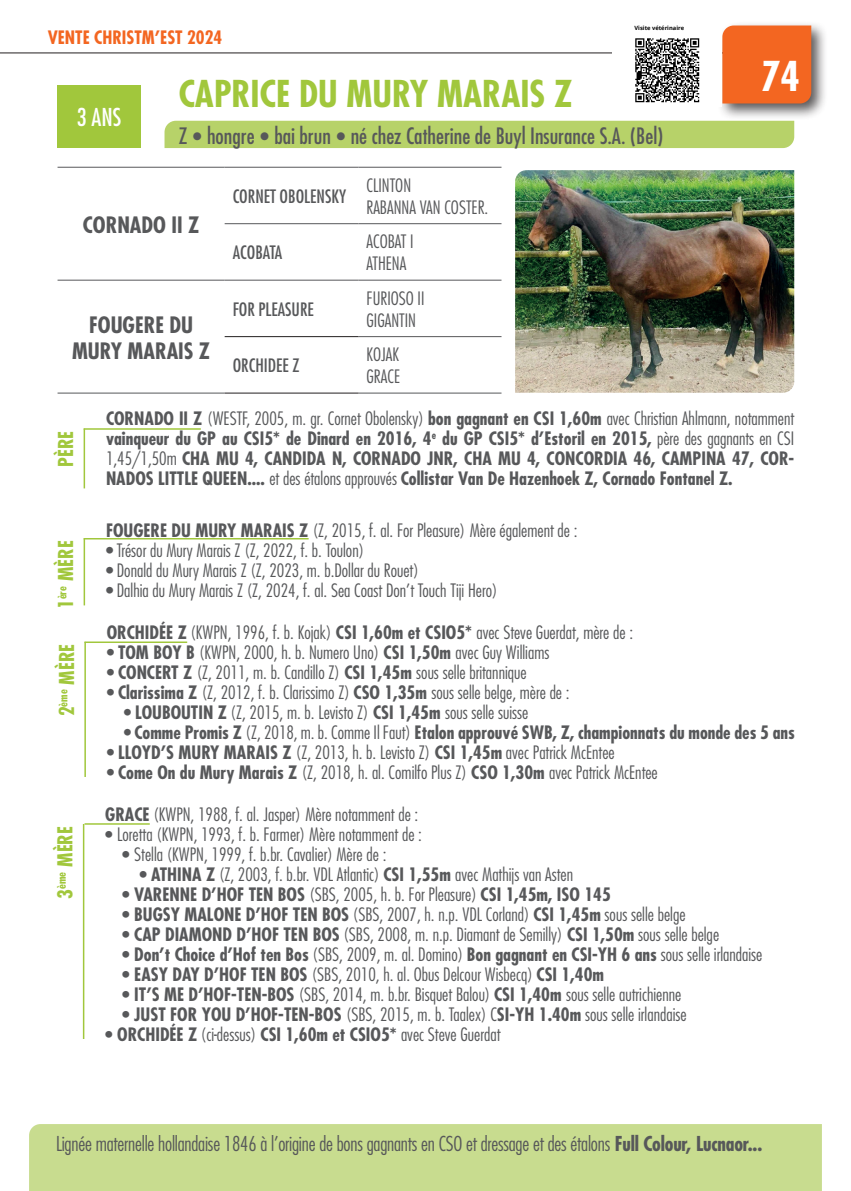
<style>
.page{position:relative;width:851px;height:1191px;background:#fff}
.page>*{position:absolute;margin:0;border:0;box-sizing:border-box;transform-origin:0 0}
.t1{font:700 condensed 40px "Futura Std";color:#fff}
.t2{font:700 condensed 36px "Futura Std";color:#a1c73c}
.t3{font:condensed 24px "Futura Std";color:#fff}
.t4{font:condensed 22px "Futura Std";color:#57585a}
.t5{font:700 condensed 22px/26.4px "Futura Std";color:#57585a;text-align:center}
.t6{font:300 condensed 20px "Futura Std";letter-spacing:-.01em;color:#57585a}
.t7{font:700 condensed 20px "Futura Std";color:#a1c73c}
.t8{font:300 condensed 18px "Futura Std";color:#57585a}
.t9{font:700 condensed 18px/20px "Futura Std";color:#57585a;text-align:justify}
.t10{font:condensed 18px "Futura Std";color:#57585a}
.t11{font:700 condensed 18px "Futura Std";color:#f36621}
.t12{font:700 5.8px "Open Sans";color:#000}
.s1{font-family:"Avenir Next Condensed";font-weight:500;font-stretch:normal}
.s2{font-weight:300}
.s3{font-weight:700}
.s4{font-weight:400}
</style>
<div class="page">
<hr style="left:58px;top:167px;width:167px;height:1px;background:#57585a">
<hr style="left:225px;top:167px;width:133px;height:1px;background:#57585a">
<hr style="left:358px;top:167px;width:143px;height:1px;background:#57585a">
<hr style="left:225px;top:223px;width:133px;height:1px;background:#57585a">
<hr style="left:358px;top:223px;width:143px;height:1px;background:#57585a">
<hr style="left:58px;top:280px;width:167px;height:1px;background:#57585a">
<hr style="left:225px;top:280px;width:133px;height:1px;background:#57585a">
<hr style="left:358px;top:280px;width:143px;height:1px;background:#57585a">
<hr style="left:58px;top:392px;width:167px;height:1px;background:#57585a">
<hr style="left:358px;top:336px;width:143px;height:1px;background:#57585a">
<hr style="left:358px;top:392px;width:143px;height:1px;background:#57585a">
<hr style="left:225px;top:336px;width:133px;height:1px;background:#231f20">
<hr style="left:225px;top:392px;width:133px;height:1px;background:#231f20">
<div style="left:164px;top:121px;width:630px;height:27px;background:#b7d269"></div>
<hr style="left:0;top:52px;width:748px;height:1px;background:#231f20">
<img style="left:515px;top:170px;width:279px;height:223px">
<hr style="left:84px;top:428px;width:1px;height:60px;background:#a1c73c">
<hr style="left:84px;top:428px;width:117px;height:2px;background:#a1c73c">
<div style="left:717px;top:20px;width:110px;height:100px;background:#231f20;opacity:.75"></div>
<div style="left:722px;top:26px;width:89px;height:77px;background:#f36621"></div>
<div style="left:58px;top:85px;width:83px;height:63px;background:#a1c73c"></div>
<hr style="left:84px;top:538px;width:1px;height:67px;background:#a1c73c">
<hr style="left:84px;top:538px;width:224px;height:1px;background:#a1c73c">
<hr style="left:84px;top:642px;width:2px;height:135px;background:#a1c73c">
<hr style="left:84px;top:641px;width:103px;height:2px;background:#a1c73c">
<div style="left:29px;top:1124px;width:792px;height:67px;background:#c8dc8f"></div>
<hr style="left:83px;top:824px;width:1px;height:215px;background:#a1c73c">
<hr style="left:84px;top:823px;width:66px;height:1px;background:#a1c73c">
<div style="left:611px;top:24px;width:110px;height:83px;background:#fff"></div>
<svg style="left:635px;top:38px;width:65px;height:65px"></svg>
<p class="t11" style="left:48px;top:26px;width:176px">VENTE CHRISTM’EST 2024</p>
<p class="t12" style="left:634px;top:23px;width:51px">Visite vétérinaire</p>
<p class="t3" style="left:77px;top:103px;width:46px">3 ANS</p>
<p class="t2" style="left:179px;top:71px;width:395px">CAPRICE DU MURY MARAIS Z</p>
<p class="t4" style="left:179px;top:123px;width:486px">Z <span class="s1">•</span> hongre <span class="s1">•</span> bai brun <span class="s1">•</span> né chez Catherine de Buyl Insurance S.A. (Bel)</p>
<p class="t5" style="left:83px;top:211px;width:118px">CORNADO II Z</p>
<p class="t5" style="left:72px;top:311px;width:140px">FOUGERE DU<br>MURY MARAIS Z</p>
<p class="t10" style="left:233px;top:185px;width:115px">CORNET OBOLENSKY</p>
<p class="t10" style="left:233px;top:242px;width:51px">ACOBATA</p>
<p class="t10" style="left:233px;top:298px;width:83px">FOR PLEASURE</p>
<p class="t10" style="left:233px;top:355px;width:68px">ORCHIDEE Z</p>
<p class="t8" style="left:366px;top:175px;width:46px">CLINTON</p>
<p class="t8" style="left:366px;top:197px;width:123px">RABANNA VAN COSTER.</p>
<p class="t8" style="left:366px;top:231px;width:49px">ACOBAT I</p>
<p class="t8" style="left:366px;top:253px;width:41px">ATHENA</p>
<p class="t8" style="left:366px;top:287px;width:59px">FURIOSO II</p>
<p class="t8" style="left:366px;top:309px;width:51px">GIGANTIN</p>
<p class="t8" style="left:366px;top:344px;width:34px">KOJAK</p>
<p class="t8" style="left:366px;top:366px;width:35px">GRACE</p>
<p class="t1" style="left:760px;top:52px;width:41px">74</p>
<p class="t7" style="left:53px;top:467px;width:38px;rotate:-90deg">PÈRE</p>
<p class="t7" style="left:53px;top:609px;width:70px;rotate:-90deg">1<sup>ère</sup> MÈRE</p>
<p class="t7" style="left:54px;top:716px;width:74px;rotate:-90deg">2<sup>ème</sup> MÈRE</p>
<p class="t7" style="left:53px;top:898px;width:74px;rotate:-90deg">3<sup>ème</sup> MÈRE</p>
<p class="t9" style="left:106px;top:409px;width:689px">CORNADO II Z <span class="s2">(WESTF, 2005, m. gr. Cornet Obolensky)</span> bon gagnant en CSI 1,60m <span class="s2">avec Christian Ahlmann, notamment </span>vainqueur du GP au CSI5* de Dinard en 2016, 4<sup>e</sup> du GP CSI5* d’Estoril en 2015, <span class="s2">père des gagnants en CSI 1,45/1,50m</span> CHA MU 4, CANDIDA N, CORNADO JNR, CHA MU 4, CONCORDIA 46, CAMPINA 47, COR-NADOS LITTLE QUEEN.... <span class="s2">et des étalons approuvés</span> Collistar Van De Hazenhoek Z, Cornado Fontanel Z.</p>
<p class="t8" style="left:106px;top:519px;width:473px"><span class="s3">FOUGERE DU MURY MARAIS Z</span> (Z, 2015, f. al. For Pleasure) Mère également de :</p>
<p class="t8" style="left:106px;top:539px;width:259px"><span class="s4">•</span> Trésor du Mury Marais Z (Z, 2022, f. b. Toulon)</p>
<p class="t8" style="left:106px;top:559px;width:314px"><span class="s4">•</span> Donald du Mury Marais Z (Z, 2023, m. b.Dollar du Rouet)</p>
<p class="t8" style="left:106px;top:579px;width:393px"><span class="s4">•</span> Dalhia du Mury Marais Z (Z, 2024, f. al. Sea Coast Don’t Touch Tiji Hero)</p>
<p class="t8" style="left:107px;top:621px;width:528px"><span class="s3">ORCHIDÉE Z</span> (KWPN, 1996, f. b. Kojak) <span class="s3">CSI 1,60m et CSIO5*</span> avec Steve Guerdat, mère de :</p>
<p class="t8" style="left:107px;top:641px;width:444px">• <span class="s3">TOM BOY B</span> (KWPN, 2000, h. b. Numero Uno) <span class="s3">CSI 1,50m</span> avec Guy Williams</p>
<p class="t8" style="left:107px;top:661px;width:421px">• <span class="s3">CONCERT Z</span> (Z, 2011, m. b. Candillo Z) <span class="s3">CSI 1,45m</span> sous selle britannique</p>
<p class="t8" style="left:107px;top:681px;width:464px">• <span class="s3">Clarissima Z</span> (Z, 2012, f. b. Clarissimo Z) <span class="s3">CSO 1,35m</span> sous selle belge, mère de :</p>
<p class="t8" style="left:124px;top:701px;width:406px">• <span class="s3">LOUBOUTIN Z</span> (Z, 2015, m. b. Levisto Z) <span class="s3">CSI 1,45m</span> sous selle suisse</p>
<p class="t9" style="left:124px;top:722px;width:672px"><span class="s2">•</span> Comme Promis Z <span class="s2">(Z, 2018, m. b. Comme Il Faut)</span> Etalon approuvé SWB, Z, championnats du monde des 5 ans</p>
<p class="t8" style="left:107px;top:741px;width:509px">• <span class="s3">LLOYD’S MURY MARAIS Z</span> (Z, 2013, h. b. Levisto Z) <span class="s3">CSI 1,45m</span> avec Patrick McEntee</p>
<p class="t8" style="left:107px;top:761px;width:552px">• <span class="s3">Come On du Mury Marais Z</span> (Z, 2018, h. al. Comilfo Plus Z) <span class="s3">CSO 1,30m</span> avec Patrick McEntee</p>
<p class="t8" style="left:105px;top:803px;width:314px"><span class="s3">GRACE</span> (KWPN, 1988, f. al. Jasper) Mère notamment de :</p>
<p class="t8" style="left:105px;top:823px;width:318px"><span class="s3">•</span> Loretta (KWPN, 1993, f. b. Farmer) Mère notamment de :</p>
<p class="t8" style="left:122px;top:843px;width:265px"><span class="s3">•</span> Stella (KWPN, 1999, f. b.br. Cavalier) Mère de :</p>
<p class="t8" style="left:139px;top:863px;width:435px"><span class="s3">• ATHINA Z</span> (Z, 2003, f. b.br. VDL Atlantic) <span class="s3">CSI 1,55m</span> avec Mathijs van Asten</p>
<p class="t9" style="left:122px;top:884px;width:490px">• VARENNE D’HOF TEN BOS <span class="s2">(SBS, 2005, h. b. For Pleasure)</span> CSI 1,45m, ISO 145</p>
<p class="t8" style="left:122px;top:903px;width:564px"><span class="s3">• BUGSY MALONE D’HOF TEN BOS</span> (SBS, 2007, h. n.p. VDL Corland) <span class="s3">CSI 1,45m</span> sous selle belge</p>
<p class="t8" style="left:122px;top:923px;width:598px"><span class="s3">• CAP DIAMOND D’HOF TEN BOS</span> (SBS, 2008, m. n.p. Diamant de Semilly) <span class="s3">CSI 1,50m</span> sous selle belge</p>
<p class="t9" style="left:122px;top:944px;width:641px">• Don’t Choice d’Hof ten Bos <span class="s2">(SBS, 2009, m. al. Domino)</span> Bon gagnant en CSI-YH 6 ans <span class="s2">sous selle irlandaise</span></p>
<p class="t8" style="left:122px;top:963px;width:483px"><span class="s3">• EASY DAY D’HOF TEN BOS</span> (SBS, 2010, h. al. Obus Delcour Wisbecq) <span class="s3">CSI 1,40m</span></p>
<p class="t8" style="left:122px;top:983px;width:560px"><span class="s3">• IT’S ME D’HOF-TEN-BOS</span> (SBS, 2014, m. b.br. Bisquet Balou) <span class="s3">CSI 1,40m</span> sous selle autrichienne</p>
<p class="t8" style="left:122px;top:1003px;width:565px"><span class="s3">• JUST FOR YOU D’HOF-TEN-BOS</span> (SBS, 2015, m. b. Taalex) C<span class="s3">SI-YH 1.40m</span> sous selle irlandaise</p>
<p class="t8" style="left:105px;top:1023px;width:396px"><span class="s3">• ORCHIDÉE Z</span> (ci-dessus) <span class="s3">CSI 1,60m et CSIO5*</span> avec Steve Guerdat</p>
<p class="t6" style="left:56px;top:1131px;width:707px">Lignée maternelle hollandaise 1846 à l’origine de bons gagnants en CSO et dressage et des étalons <span class="s3">Full Colour, Lucnaor...</span></p>
</div>
